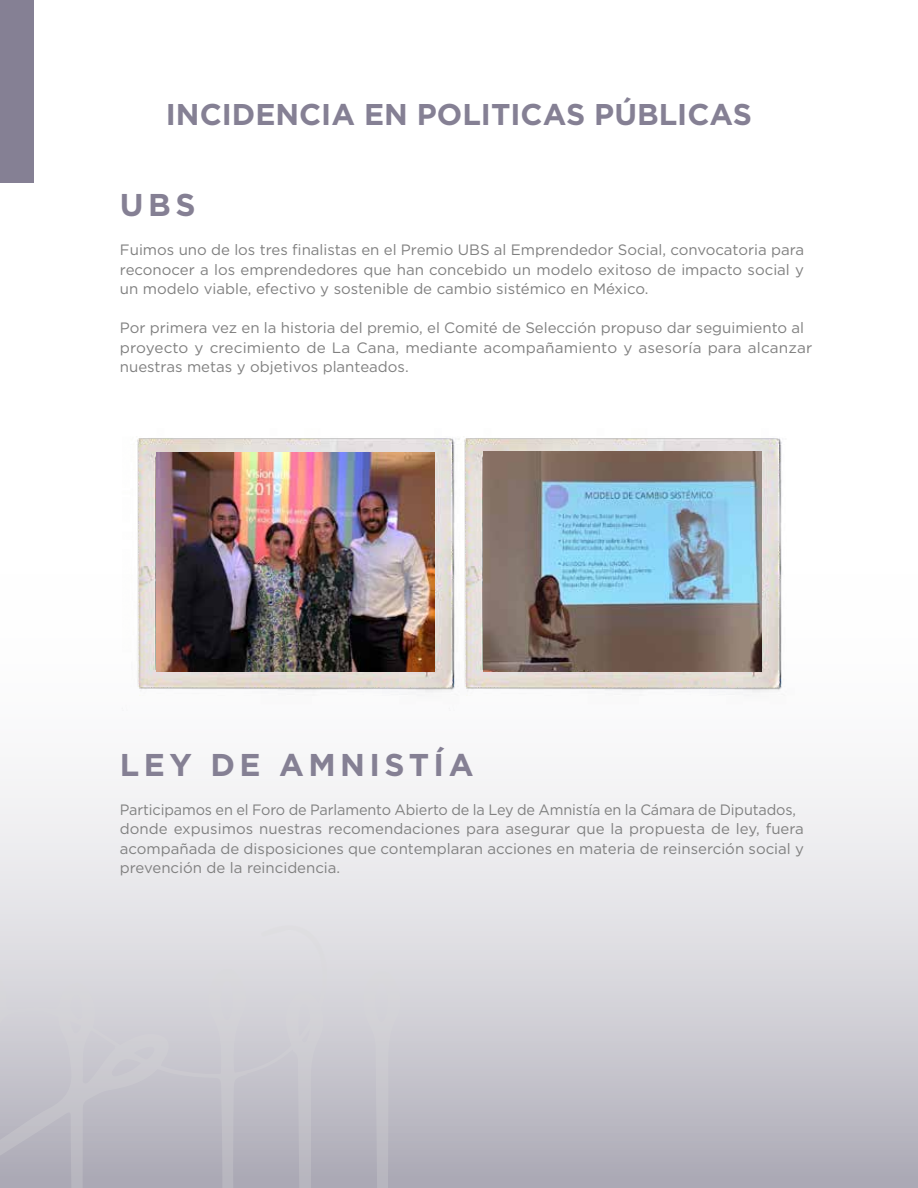
<style>
.page{position:relative;width:918px;height:1188px;background:#fff}
.page>*{position:absolute;margin:0;border:0;box-sizing:border-box;transform-origin:0 0}
.t1{font:700 31.5px "Gotham";letter-spacing:.14em;color:#858094}
.t2{font:700 30px "Gotham";color:#858094}
.t3{font:15px/19.5px "Gotham";color:#808080;text-align:justify}
.t4{font:15px/19.5px "Gotham";color:#808080;scale:.96 1}
</style>
<div class="page">
<div style="left:0;top:553px;width:918px;height:635px;background:linear-gradient(to bottom,#fff,#b8b6c0)"></div>
<svg style="left:0;top:977px;width:171px;height:211px;background:#bbb9c2"></svg>
<svg style="left:285px;top:1085px;width:41px;height:103px;background:#b8b7c0"></svg>
<svg style="left:207px;top:1085px;width:42px;height:103px;background:#b8b6c0"></svg>
<svg style="left:361px;top:971px;width:39px;height:217px;background:#c4c3cb"></svg>
<svg style="left:32px;top:925px;width:307px;height:160px;background:#d3d2d8"></svg>
<img style="left:114px;top:438px;width:327px;height:273px">
<img style="left:441px;top:438px;width:363px;height:273px">
<img style="left:156px;top:452px;width:279px;height:220px">
<img style="left:483px;top:452px;width:279px;height:220px">
<div style="left:0;top:0;width:33px;height:183px;background:#858094"></div>
<h2 class="t2" style="left:166px;top:97px;width:588px">INCIDENCIA EN POLITICAS PÚBLICAS</h2>
<h1 class="t1" style="left:120px;top:187px;width:77px">UBS</h1>
<p class="t3" style="left:120px;top:240px;width:686px">Fuimos uno de los tres finalistas en el Premio UBS al Emprendedor Social, convocatoria para reconocer a los emprendedores que han concebido un modelo exitoso de impacto social y un modelo viable, efectivo y sostenible de cambio sistémico en México.</p>
<p class="t3" style="left:120px;top:318px;width:694px;text-align:left">Por primera vez en la historia del premio, el Comité de Selección propuso dar seguimiento al proyecto y crecimiento de La Cana, mediante acompañamiento y asesoría para alcanzar nuestras metas y objetivos planteados.</p>
<h1 class="t1" style="left:120px;top:746px;width:355px">LEY DE AMNISTÍA</h1>
<p class="t4" style="left:120px;top:799px;width:714px">Participamos en el Foro de Parlamento Abierto de la Ley de Amnistía en la Cámara de Diputados, donde expusimos nuestras recomendaciones para asegurar que la propuesta de ley, fuera acompañada de disposiciones que contemplaran acciones en materia de reinserción social y prevención de la reincidencia.</p>
</div>
